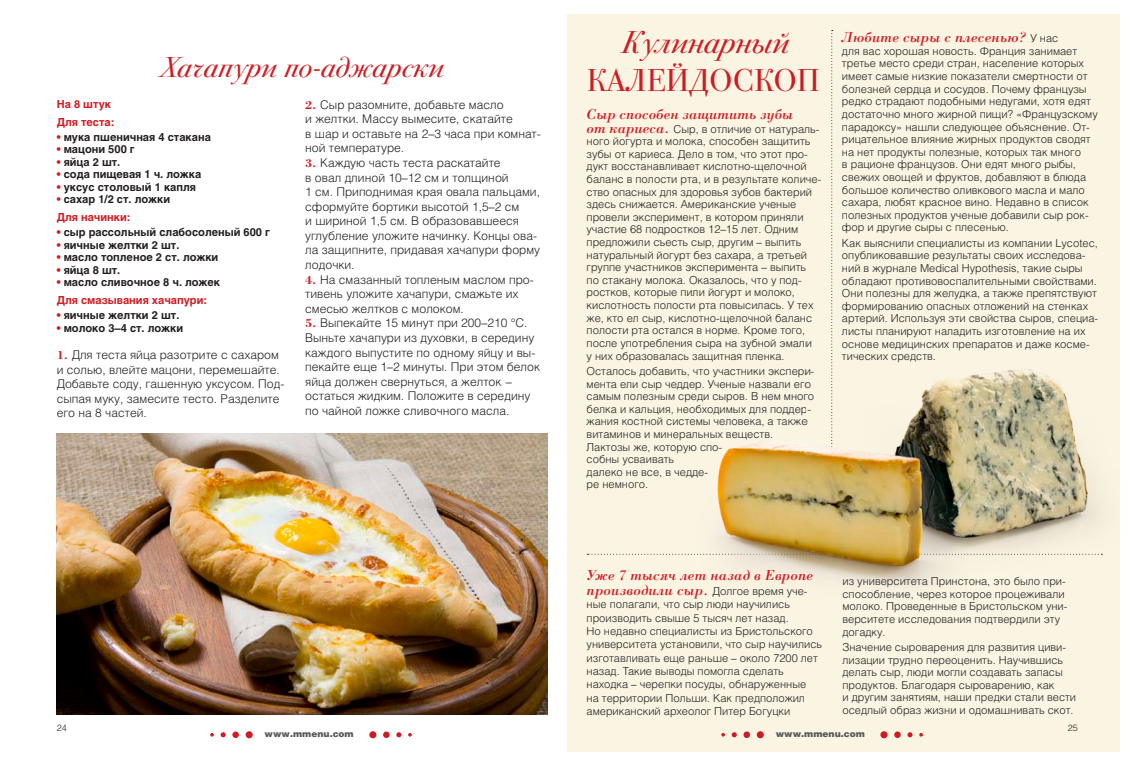
<style>
.page{position:relative;width:1134px;height:766px;background:#fff}
.page>*{position:absolute;margin:0;border:0;box-sizing:border-box;transform-origin:0 0}
.t1{font:31.7px "Bodoni Sev C";letter-spacing:.02em;color:#d01b22}
.t2{font:italic 31.7px "Bodoni Sev C";letter-spacing:.01em;color:#d01b22}
.t3{font:italic 29px "Bodoni Sev C";letter-spacing:.02em;color:#d01b22}
.t4{font:italic 15px/14.7px "Borjomi C";letter-spacing:.01em;color:#d01b22}
.t5{font:300 12px/14.6px "Helios";color:#231f20}
.t6{font:300 11px/12.6px "Helios";color:#231f20}
.t7{font:700 11px/18.1px "Helios";color:#231f20}
.t8{font:700 11px/18.1px "Helios";color:#d01b22}
.t9{font:900 9px "Helios";color:#58595b}
.t10{font:300 9px "Helios";color:#231f20}
.s1{color:#d01b22}
.s2{color:#231f20}
.s3{font-family:"Borjomi C";font-weight:700;color:#d01b22}
.s4{font-family:"Borjomi C";font-weight:400;font-style:italic;font-size:15px;color:#d01b22}
.s5{font-family:"Helios";font-weight:300;font-style:normal;font-size:11px;color:#231f20}
</style>
<div class="page">
<img style="left:57px;top:433px;width:490px;height:281px">
<div style="left:567px;top:14px;width:553px;height:737px;background:#faf4e2"></div>
<svg style="left:587px;top:553px;width:89px;height:1px"></svg>
<div style="left:246px;top:731px;width:7px;height:7px;background:#d01b22;border-radius:50%"></div>
<div style="left:232px;top:731px;width:7px;height:6px;background:#d01b22;border-radius:50%"></div>
<svg style="left:221px;top:732px;width:5px;height:5px"></svg>
<svg style="left:210px;top:733px;width:4px;height:3px"></svg>
<div style="left:369px;top:731px;width:7px;height:7px;background:#d01b22;border-radius:50%"></div>
<div style="left:383px;top:731px;width:7px;height:6px;background:#d01b22;border-radius:50%"></div>
<svg style="left:396px;top:732px;width:5px;height:5px"></svg>
<svg style="left:408px;top:733px;width:4px;height:3px"></svg>
<div style="left:757px;top:731px;width:7px;height:7px;background:#d01b22;border-radius:50%"></div>
<div style="left:743px;top:731px;width:7px;height:6px;background:#d01b22;border-radius:50%"></div>
<svg style="left:732px;top:732px;width:5px;height:5px"></svg>
<svg style="left:721px;top:733px;width:4px;height:3px"></svg>
<div style="left:880px;top:731px;width:7px;height:7px;background:#d01b22;border-radius:50%"></div>
<div style="left:894px;top:731px;width:7px;height:6px;background:#d01b22;border-radius:50%"></div>
<svg style="left:907px;top:732px;width:5px;height:5px"></svg>
<svg style="left:919px;top:733px;width:4px;height:3px"></svg>
<img style="left:831px;top:309px;width:272px;height:246px">
<img style="left:676px;top:367px;width:292px;height:218px">
<h2 class="t3" style="left:160px;top:51px;width:285px">Хачапури по-аджарски</h2>
<p class="t8" style="left:57px;top:95px;width:59px">На 8 штук<br>Для теста:</p>
<p class="t7" style="left:57px;top:128px;width:156px"><span class="s1">•</span> мука пшеничная 4 стакана</p>
<p class="t7" style="left:57px;top:140px;width:80px"><span class="s1">•</span> мацони 500 г</p>
<p class="t7" style="left:57px;top:153px;width:65px"><span class="s1">•</span> яйца 2 шт.</p>
<p class="t7" style="left:57px;top:165px;width:146px"><span class="s1">•</span> сода пищевая 1 ч. ложка</p>
<p class="t7" style="left:57px;top:177px;width:141px"><span class="s1">•</span> уксус столовый 1 капля</p>
<p class="t7" style="left:57px;top:190px;width:115px"><span class="s1">•</span> сахар 1/2 ст. ложки<br><span class="s1">Для начинки:</span></p>
<p class="t7" style="left:57px;top:223px;width:215px"><span class="s1">•</span> сыр рассольный слабосоленый 600 г</p>
<p class="t7" style="left:57px;top:236px;width:124px"><span class="s1">•</span> яичные желтки 2 шт.</p>
<p class="t7" style="left:57px;top:248px;width:163px"><span class="s1">•</span> масло топленое 2 ст. ложки</p>
<p class="t7" style="left:57px;top:260px;width:65px"><span class="s1">•</span> яйца 8 шт.</p>
<p class="t8" style="left:57px;top:273px;width:165px">• <span class="s2">масло сливочное 8 ч. ложек<br></span>Для смазывания хачапури:</p>
<p class="t7" style="left:57px;top:306px;width:124px"><span class="s1">•</span> яичные желтки 2 шт.</p>
<p class="t7" style="left:57px;top:318px;width:128px"><span class="s1">•</span> молоко 3–4 ст. ложки</p>
<p class="t5" style="left:57px;top:347px;width:229px"><span class="s3">1.</span> Для теста яйца разотрите с сахаром и солью, влейте мацони, перемешайте.<br>Добавьте соду, гашенную уксусом. Под&shy;сыпая муку, замесите тесто. Разделите его на 8 частей.</p>
<p class="t5" style="left:305px;top:97px;width:237px"><span class="s3">2.</span> Сыр разомните, добавьте масло<br>и желтки. Массу вымесите, скатайте<br>в шар и оставьте на 2–3 часа при комнат&shy;ной температуре.</p>
<p class="t5" style="left:305px;top:155px;width:236px"><span class="s3">3.</span> Каждую часть теста раскатайте<br>в овал длиной 10–12 см и толщиной<br>1 см. Приподнимая края овала пальцами, сформуйте бортики высотой 1,5–2 см<br>и шириной 1,5 см. В образовавшееся углубление уложите начинку. Концы ова&shy;ла защипните, придавая хачапури форму лодочки.</p>
<p class="t5" style="left:305px;top:272px;width:230px"><span class="s3">4.</span> На смазанный топленым маслом про&shy;тивень уложите хачапури, смажьте их смесью желтков с молоком.</p>
<p class="t5" style="left:305px;top:315px;width:236px"><span class="s3">5.</span> Выпекайте 15 минут при 200–210 °С.<br>Выньте хачапури из духовки, в середину каждого выпустите по одному яйцу и вы&shy;пекайте еще 1–2 минуты. При этом белок яйца должен свернуться, а желток – остаться жидким. Положите в середину по чайной ложке сливочного масла.</p>
<p class="t10" style="left:57px;top:722px;width:12px">24</p>
<p class="t9" style="left:265px;top:727px;width:91px">www.mmenu.com</p>
<h1 class="t2" style="left:622px;top:24px;width:169px">Кулинарный</h1>
<h1 class="t1" style="left:587px;top:62px;width:232px">КАЛЕЙДОСКОП</h1>
<h3 class="t4" style="left:587px;top:106px;width:208px">Сыр способен защитить зубы</h3>
<p class="t6" style="left:587px;top:122px;width:236px"><span class="s4">от кариеса.</span> Сыр, в отличие от натураль&shy;ного йогурта и молока, способен защитить зубы от кариеса. Дело в том, что этот про&shy;дукт восстанавливает кислотно-щелочной баланс в полости рта, и в результате количе&shy;ство опасных для здоровья зубов бактерий здесь снижается. Американские ученые провели эксперимент, в котором приняли участие 68 подростков 12–15 лет. Одним предложили съесть сыр, другим – выпить натуральный йогурт без сахара, а третьей группе участников эксперимента – выпить<br>по стакану молока. Оказалось, что у под&shy;ростков, которые пили йогурт и молоко, кислотность полости рта повысилась. У тех же, кто ел сыр, кислотно-щелочной баланс полости рта остался в норме. Кроме того, после употребления сыра на зубной эмали<br>у них образовалась защитная пленка.</p>
<p class="t6" style="left:587px;top:364px;width:229px">Осталось добавить, что участники экспери&shy;мента ели сыр чеддер. Ученые назвали его самым полезным среди сыров. В нем много белка и кальция, необходимых для поддер&shy;жания костной системы человека, а также витаминов и минеральных веществ.<br>Лактозы же, которую спо-<br>собны усваивать<br>далеко не все, в чедде-<br>ре немного.</p>
<h3 class="t4" style="left:842px;top:30px;width:218px">Любите сыры с плесенью? <span class="s5">У нас</span></h3>
<p class="t6" style="left:842px;top:44px;width:257px">для вас хорошая новость. Франция занимает третье место среди стран, население которых имеет самые низкие показатели смертности от болезней сердца и сосудов. Почему французы редко страдают подобными недугами, хотя едят достаточно много жирной пищи? «Французскому парадоксу» нашли следующее объяснение. От&shy;рицательное влияние жирных продуктов сводят на нет продукты полезные, которых так много<br>в рационе французов. Они едят много рыбы, свежих овощей и фруктов, добавляют в блюда большое количество оливкового масла и мало сахара, любят красное вино. Недавно в список полезных продуктов ученые добавили сыр рок&shy;фор и другие сыры с плесенью.</p>
<p class="t6" style="left:842px;top:236px;width:258px">Как выяснили специалисты из компании Lycotec, опубликовавшие результаты своих исследова&shy;ний в журнале Medical Hypothesis, такие сыры обладают противовоспалительными свойствами.<br>Они полезны для желудка, а также препятствуют формированию опасных отложений на стенках артерий. Используя эти свойства сыров, специа&shy;листы планируют наладить изготовление на их основе медицинских препаратов и даже косме&shy;тических средств.</p>
<h3 class="t4" style="left:587px;top:567px;width:228px">Уже 7 тысяч лет назад в Европе производили сыр. <span class="s5">Долгое время уче-</span></h3>
<p class="t6" style="left:587px;top:597px;width:237px;line-height:13.3px">ные полагали, что сыр люди научились производить свыше 5 тысяч лет назад.<br>Но недавно специалисты из Бристольского университета установили, что сыр научились изготавливать еще раньше – около 7200 лет назад. Такие выводы помогла сделать находка – черепки посуды, обнаруженные<br>на территории Польши. Как предположил американский археолог Питер Богуцки</p>
<p class="t6" style="left:842px;top:574px;width:226px">из университета Принстона, это было при&shy;способление, через которое процеживали молоко. Проведенные в Бристольском уни&shy;верситете исследования подтвердили эту догадку.</p>
<p class="t6" style="left:842px;top:640px;width:235px">Значение сыроварения для развития циви&shy;лизации трудно переоценить. Научившись делать сыр, люди могли создавать запасы продуктов. Благодаря сыроварению, как<br>и другим занятиям, наши предки стали вести оседлый образ жизни и одомашнивать скот.</p>
<p class="t9" style="left:776px;top:727px;width:91px">www.mmenu.com</p>
<p class="t10" style="left:1068px;top:722px;width:12px">25</p>
</div>
